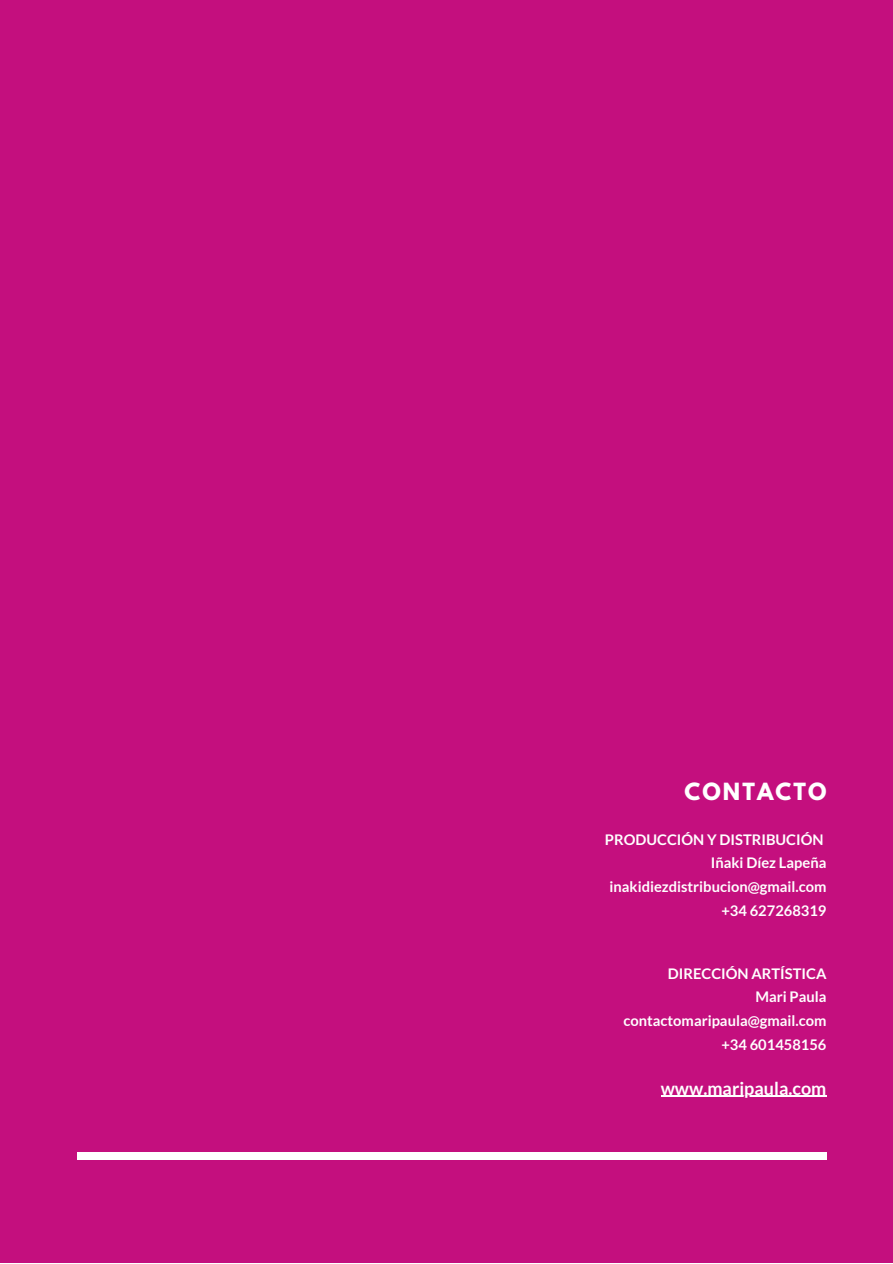
<style>
.page{position:relative;width:893px;height:1264px;background:#fff}
.page>*{position:absolute;margin:0;border:0;box-sizing:border-box;transform-origin:0 0}
.t1{font:700 21px "League Spartan";letter-spacing:.1em;color:#fff}
.t2{font:700 18px "Lato";color:#fff}
.t3{font:700 14.7px/23.5px "Lato";color:#fff;text-align:right}
</style>
<div class="page">
<div style="left:0;top:0;width:892px;height:1262px;background:#c40f7e"></div>
<div style="left:78px;top:1152px;width:748px;height:7px;background:#fff"></div>
<hr style="left:660px;top:1095px;width:166px;height:1px;background:#fff">
<h1 class="t1" style="left:684px;top:780px;width:143px">CONTACTO</h1>
<p class="t3" style="left:605px;top:827px;width:223px">PRODUCCIÓN Y DISTRIBUCIÓN<br>Iñaki Díez Lapeña inakidiezdistribucion@gmail.com +34 627268319</p>
<p class="t3" style="left:623px;top:961px;width:204px">DIRECCIÓN ARTÍSTICA<br>Mari Paula contactomaripaula@gmail.com +34 601458156</p>
<p class="t2" style="left:660px;top:1076px;width:167px">www.maripaula.com</p>
</div>
